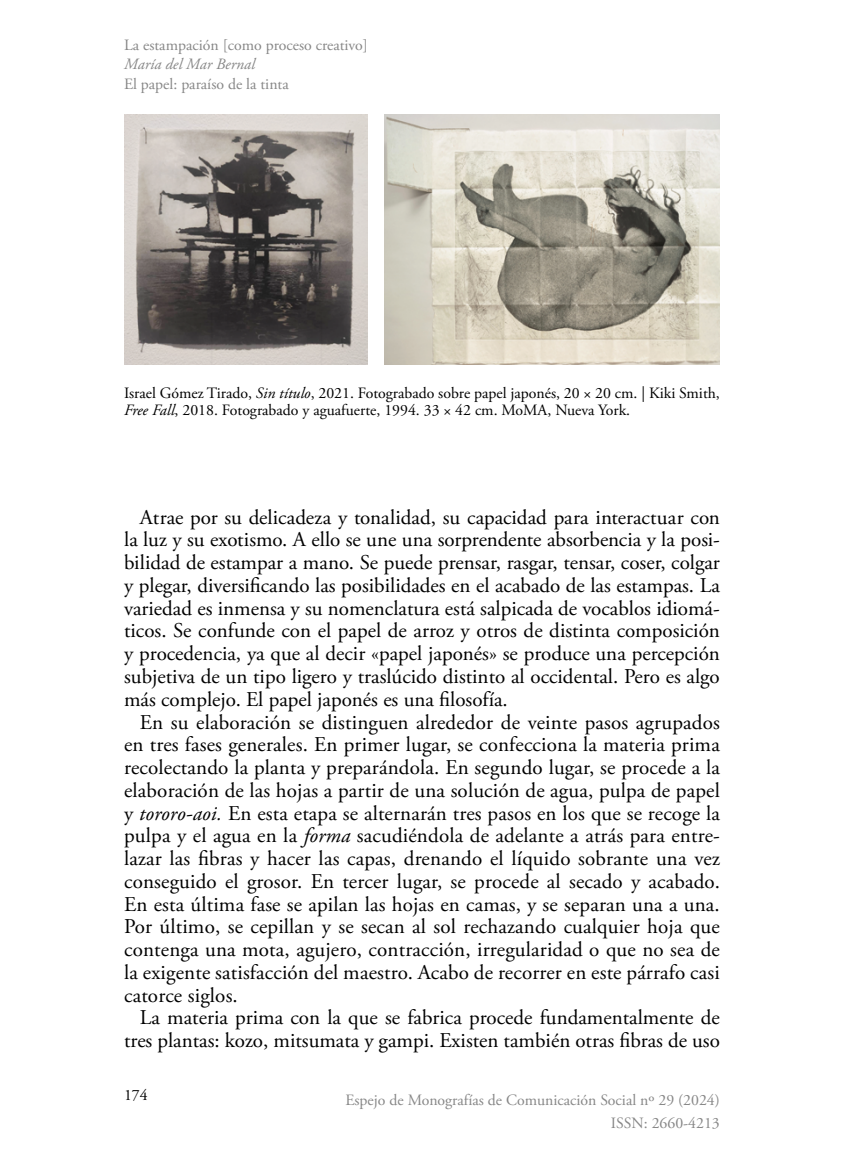
<style>
.page{position:relative;width:844px;height:1166px;background:#fff}
.page>*{position:absolute;margin:0;border:0;box-sizing:border-box;transform-origin:0 0}
.body{font:21px/22.8px "Adobe Garamond Pro";color:#000;text-align:justify}
.Pie_Ilustracion{font:15.75px/17.5px "Adobe Garamond Pro";color:#000}
.t1{font:15.75px/23.1px "Adobe Garamond Pro";color:#878787;text-align:right}
.t2{font:italic 15.75px "Adobe Garamond Pro";color:#878787}
.s1{font-style:italic}
</style>
<div class="page">
<img style="left:124px;top:114px;width:244px;height:250px">
<img style="left:385px;top:114px;width:334px;height:250px">
<p class="t1" style="left:124px;top:34px;width:245px">La estampación [como proceso creativo]</p>
<p class="t1" style="left:124px;top:73px;width:166px">El papel: paraíso de la tinta</p>
<p class="t2" style="left:124px;top:55px;width:132px">María del Mar Bernal</p>
<p class="Pie_Ilustracion" style="left:124px;top:384px;width:597px">Israel Gómez Tirado, <span class="s1">Sin título</span>, 2021. Fotograbado sobre papel japonés, 20 × 20 cm. | Kiki Smith,<br><span class="s1">Free Fall</span>, 2018. Fotograbado y aguafuerte, 1994. 33 × 42 cm. MoMA, Nueva York.</p>
<p class="body" style="left:124px;top:506px;width:597px;text-indent:16px">Atrae por su delicadeza y tonalidad, su capacidad para interactuar con la luz y su exotismo. A ello se une una sorprendente absorbencia y la posi&shy;bilidad de estampar a mano. Se puede prensar, rasgar, tensar, coser, colgar y plegar, diversificando las posibilidades en el acabado de las estampas. La variedad es inmensa y su nomenclatura está salpicada de vocablos idiomá&shy;ticos. Se confunde con el papel de arroz y otros de distinta composición y procedencia, ya que al decir «papel japonés» se produce una percepción subjetiva de un tipo ligero y traslúcido distinto al occidental. Pero es algo más complejo. El papel japonés es una filosofía.</p>
<p class="body" style="left:124px;top:711px;width:597px;text-indent:16px">En su elaboración se distinguen alrededor de veinte pasos agrupados en tres fases generales. En primer lugar, se confecciona la materia prima recolectando la planta y preparándola. En segundo lugar, se procede a la elaboración de las hojas a partir de una solución de agua, pulpa de papel y <span class="s1">tororo-aoi.</span> En esta etapa se alternarán tres pasos en los que se recoge la pulpa y el agua en la <span class="s1">forma</span> sacudiéndola de adelante a atrás para entre&shy;lazar las fibras y hacer las capas, drenando el líquido sobrante una vez conseguido el grosor. En tercer lugar, se procede al secado y acabado.<br>En esta última fase se apilan las hojas en camas, y se separan una a una.<br>Por último, se cepillan y se secan al sol rechazando cualquier hoja que contenga una mota, agujero, contracción, irregularidad o que no sea de la exigente satisfacción del maestro. Acabo de recorrer en este párrafo casi catorce siglos.</p>
<p class="body" style="left:124px;top:1007px;width:597px;text-align:right">La materia prima con la que se fabrica procede fundamentalmente de tres plantas: kozo, mitsumata y gampi. Existen también otras fibras de uso</p>
<p class="Pie_Ilustracion" style="left:124px;top:1087px;width:25px">174</p>
<p class="t1" style="left:345px;top:1089px;width:376px">Espejo de Monografías de Comunicación Social nº 29 (2024)<br>ISSN: 2660-4213</p>
</div>
